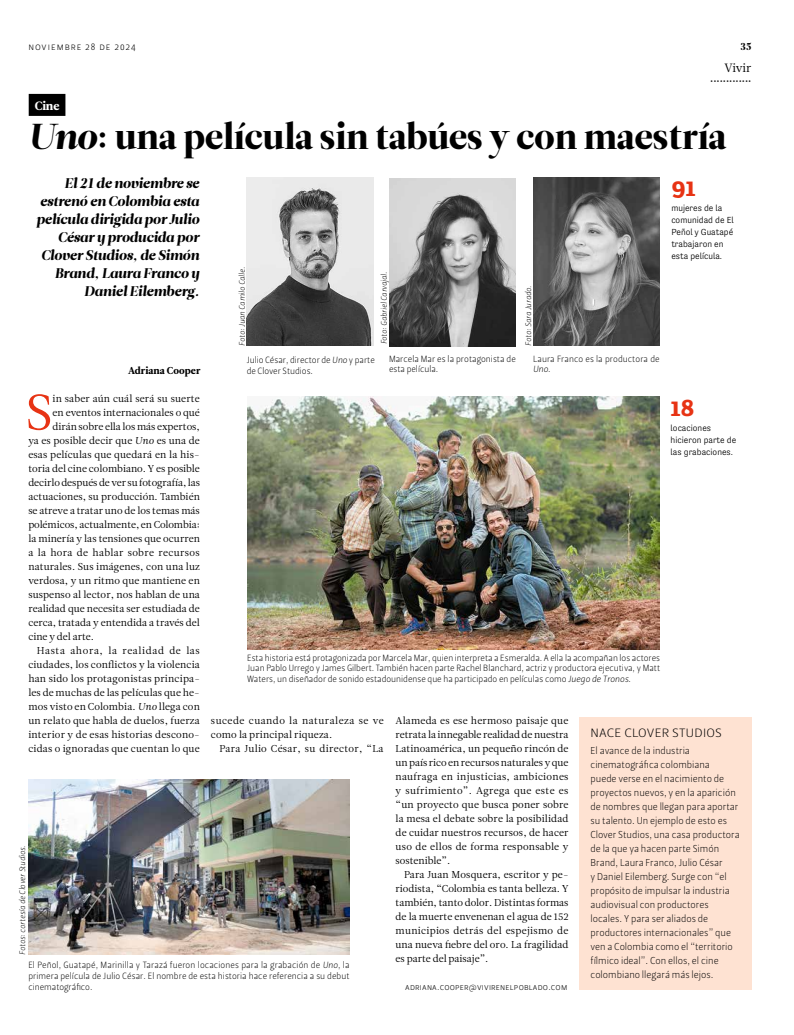
<style>
.page{position:relative;width:794px;height:1035px;background:#fff}
.page>*{position:absolute;margin:0;border:0;box-sizing:border-box;transform-origin:0 0}
.t1{font:50px "Leitura News Roman 1";color:#e73314}
.t2{font:36px "Leitura Display";color:#000}
.t3{font:700 25px "Adelle";color:#e73314}
.t4{font:italic 14px/18px "Leitura Display";color:#000;text-align:right}
.t5{font:12px "Leitura Sans Grot 1";letter-spacing:.02em;color:#000;scale:1.15 1}
.t6{font:12px "Leitura News Roman 1";letter-spacing:-.01em;color:#000}
.t7{font:12px "Leitura News Roman 4";color:#fff}
.t8{font:10px/14px "Leitura News Roman 1";letter-spacing:.01em;color:#000;text-align:justify}
.t9{font:10px/14px "Leitura Sans Grot 1";color:#000}
.t10{font:10px/14px "Leitura News Roman 1";letter-spacing:.045em;color:#000}
.t11{font:10px "Leitura News Roman 1";letter-spacing:.03em;color:#000}
.t12{font:10px "Leitura News Roman 1";letter-spacing:.035em;color:#000}
.t13{font:10px "Leitura News Roman 1";letter-spacing:.06em;color:#000}
.t14{font:10px "Leitura Sans Grot 1";letter-spacing:.1em;color:#000}
.t15{font:10px "Leitura News Roman 4";letter-spacing:.01em;color:#000}
.t16{font:10px "Leitura Display";color:#000}
.t17{font:9px/10.8px "Leitura Sans Grot 1";letter-spacing:.005em;color:#000}
.t18{font:300 9px/12px "Tenso";color:#000}
.t19{font:9px "Leitura Sans Italic 1";color:#000}
.t20{font:8px "Leitura Sans Italic 1";color:#000}
.t21{font:8px "Leitura Display";color:#000}
.s1{font-style:italic}
.s2{font-family:"Leitura Sans Italic 1"}
.s3{font-family:"Leitura Sans Grot 1"}
.s4{font-family:"Leitura News Italic 1"}
</style>
<div class="page">
<img style="left:247px;top:177px;width:126px;height:168px">
<img style="left:247px;top:396px;width:412px;height:253px">
<div style="left:29px;top:94px;width:36px;height:22px;background:#000"></div>
<img style="left:389px;top:178px;width:126px;height:168px">
<img style="left:533px;top:177px;width:126px;height:169px">
<div style="left:579px;top:717px;width:172px;height:272px;background:#fee2d2"></div>
<img style="left:28px;top:780px;width:321px;height:175px">
<p class="t14" style="left:28px;top:41px;width:109px">noviembre 28 de 2024</p>
<p class="t7" style="left:35px;top:99px;width:26px">Cine</p>
<p class="t16" style="left:740px;top:41px;width:12px">35</p>
<p class="t6" style="left:724px;top:60px;width:28px">Vivir</p>
<p class="t21" style="left:710px;top:75px;width:43px">•••••••••••••</p>
<h2 class="t2" style="left:28px;top:115px;width:699px"><span class="s1">Uno</span>: una película sin tabúes y con maestría</h2>
<h3 class="t4" style="left:36px;top:175px;width:164px">El 21 de noviembre se estrenó en Colombia esta película dirigida por Julio<br>César y producida por<br>Clover Studios, de Simón<br>Brand, Laura Franco y<br>Daniel Eilemberg.</h3>
<p class="t15" style="left:128px;top:364px;width:74px">Adriana Cooper</p>
<p class="t20" style="left:237px;top:345px;width:80px;rotate:-90deg">Foto: Juan Camilo Calle.</p>
<p class="t20" style="left:379px;top:344px;width:74px;rotate:-90deg">Foto: Gabriel Carvajal.</p>
<p class="t20" style="left:524px;top:345px;width:61px;rotate:-90deg">Foto: Sara Jurado.</p>
<p class="t17" style="left:247px;top:354px;width:130px">Julio César, director de <span class="s2">Uno</span> y parte de Clover Studios.</p>
<p class="t17" style="left:389px;top:353px;width:128px">Marcela Mar es la protagonista de esta película.</p>
<p class="t17" style="left:533px;top:353px;width:128px">Laura Franco es la productora de</p>
<p class="t19" style="left:533px;top:364px;width:19px">Uno<span class="s3">.</span></p>
<h3 class="t3" style="left:671px;top:171px;width:26px">91</h3>
<p class="t18" style="left:671px;top:202px;width:64px">mujeres de la comunidad de El<br>Peñol y Guatapé trabajaron en esta película.</p>
<h1 class="t1" style="left:26px;top:383px;width:28px">S</h1>
<p class="t8" style="left:53px;top:391px;width:149px">in saber aún cuál será su suerte</p>
<h3 class="t3" style="left:670px;top:391px;width:25px">18</h3>
<p class="t18" style="left:670px;top:422px;width:67px">locaciones hicieron parte de las grabaciones.</p>
<p class="t8" style="left:53px;top:405px;width:149px">en eventos internacionales o qué</p>
<p class="t8" style="left:53px;top:419px;width:149px">dirán sobre ella los más expertos,</p>
<p class="t8" style="left:28px;top:433px;width:173px">ya es posible decir que <span class="s4">Uno</span> es una de</p>
<p class="t8" style="left:28px;top:447px;width:173px">esas películas que quedará en la his-</p>
<p class="t8" style="left:28px;top:461px;width:173px">toria del cine colombiano. Y es posible</p>
<p class="t8" style="left:28px;top:475px;width:173px">decirlo después de ver su fotografía, las</p>
<p class="t8" style="left:28px;top:489px;width:173px">actuaciones, su producción. También</p>
<p class="t8" style="left:28px;top:503px;width:173px">se atreve a tratar uno de los temas más</p>
<p class="t8" style="left:28px;top:517px;width:173px">polémicos, actualmente, en Colombia:</p>
<p class="t8" style="left:28px;top:531px;width:173px">la minería y las tensiones que ocurren</p>
<p class="t12" style="left:28px;top:546px;width:173px">a la hora de hablar sobre recursos</p>
<p class="t8" style="left:28px;top:559px;width:173px">naturales. Sus imágenes, con una luz</p>
<p class="t8" style="left:28px;top:573px;width:173px">verdosa, y un ritmo que mantiene en</p>
<p class="t8" style="left:28px;top:587px;width:173px">suspenso al lector, nos hablan de una</p>
<p class="t8" style="left:28px;top:601px;width:173px">realidad que necesita ser estudiada de</p>
<p class="t8" style="left:28px;top:615px;width:173px">cerca, tratada y entendida a través del</p>
<p class="t8" style="left:28px;top:629px;width:67px">cine y del arte.</p>
<p class="t13" style="left:37px;top:644px;width:164px">Hasta ahora, la realidad de las</p>
<p class="t8" style="left:28px;top:657px;width:173px">ciudades, los conflictos y la violencia</p>
<p class="t8" style="left:28px;top:671px;width:173px">han sido los protagonistas principa-</p>
<p class="t8" style="left:28px;top:685px;width:173px">les de muchas de las películas que he-</p>
<p class="t8" style="left:28px;top:699px;width:173px">mos visto en Colombia. <span class="s4">Uno</span> llega con</p>
<p class="t8" style="left:28px;top:713px;width:173px">un relato que habla de duelos, fuerza</p>
<p class="t8" style="left:28px;top:727px;width:173px">interior y de esas historias descono-</p>
<p class="t8" style="left:28px;top:741px;width:173px">cidas o ignoradas que cuentan lo que</p>
<p class="t17" style="left:247px;top:652px;width:414px;text-align:justify">Esta historia está protagonizada por Marcela Mar, quien interpreta a Esmeralda. A ella la acompañan los actores Juan Pablo Urrego y James Gilbert. También hacen parte Rachel Blanchard, actriz y productora ejecutiva, y Matt Waters, un diseñador de sonido estadounidense que ha participado en películas como <span class="s2">Juego de Tronos</span>.</p>
<p class="t8" style="left:395px;top:713px;width:174px">Alameda es ese hermoso paisaje que retrata la innegable realidad de nuestra Latinoamérica, un pequeño rincón de un país rico en recursos naturales y que naufraga en injusticias, ambiciones y sufrimiento”. Agrega que este es “un proyecto que busca poner sobre la mesa el debate sobre la posibilidad de cuidar nuestros recursos, de hacer uso de ellos de forma responsable y sostenible”.</p>
<p class="t8" style="left:395px;top:867px;width:175px;text-indent:8px">Para Juan Mosquera, escritor y pe&shy;riodista, “Colombia es tanta belleza. Y también, tanto dolor. Distintas formas de la muerte envenenan el agua de 152 municipios detrás del espejismo de una nueva fiebre del oro. La fragilidad es parte del paisaje”.</p>
<p class="t10" style="left:211px;top:713px;width:174px">sucede cuando la naturaleza se ve como la principal riqueza.</p>
<p class="t11" style="left:219px;top:742px;width:166px">Para Julio César, su director, “La</p>
<p class="t5" style="left:590px;top:726px;width:116px">NACE CLOVER STUDIOS</p>
<p class="t9" style="left:590px;top:744px;width:151px">El avance de la industria cinematográfica colombiana<br>puede verse en el nacimiento de proyectos nuevos, y en la aparición de nombres que llegan para aportar su talento. Un ejemplo de esto es<br>Clover Studios, una casa productora de la que ya hacen parte Simón<br>Brand, Laura Franco, Julio César<br>y Daniel Eilemberg. Surge con “el propósito de impulsar la industria audiovisual con productores locales. Y para ser aliados de productores internacionales” que ven a Colombia como el “territorio fílmico ideal”. Con ellos, el cine colombiano llegará más lejos.</p>
<p class="t20" style="left:18px;top:955px;width:111px;rotate:-90deg">Fotos: cortesía de Clover Studios.</p>
<p class="t17" style="left:28px;top:960px;width:323px;text-align:justify">El Peñol, Guatapé, Marinilla y Tarazá fueron locaciones para la grabación de <span class="s2">Uno</span>, la primera película de Julio César. El nombre de esta historia hace referencia a su debut cinematográfico.</p>
<p class="t17" style="left:405px;top:981px;width:163px">adriana.cooper@vivirenelpoblado.com</p>
</div>
